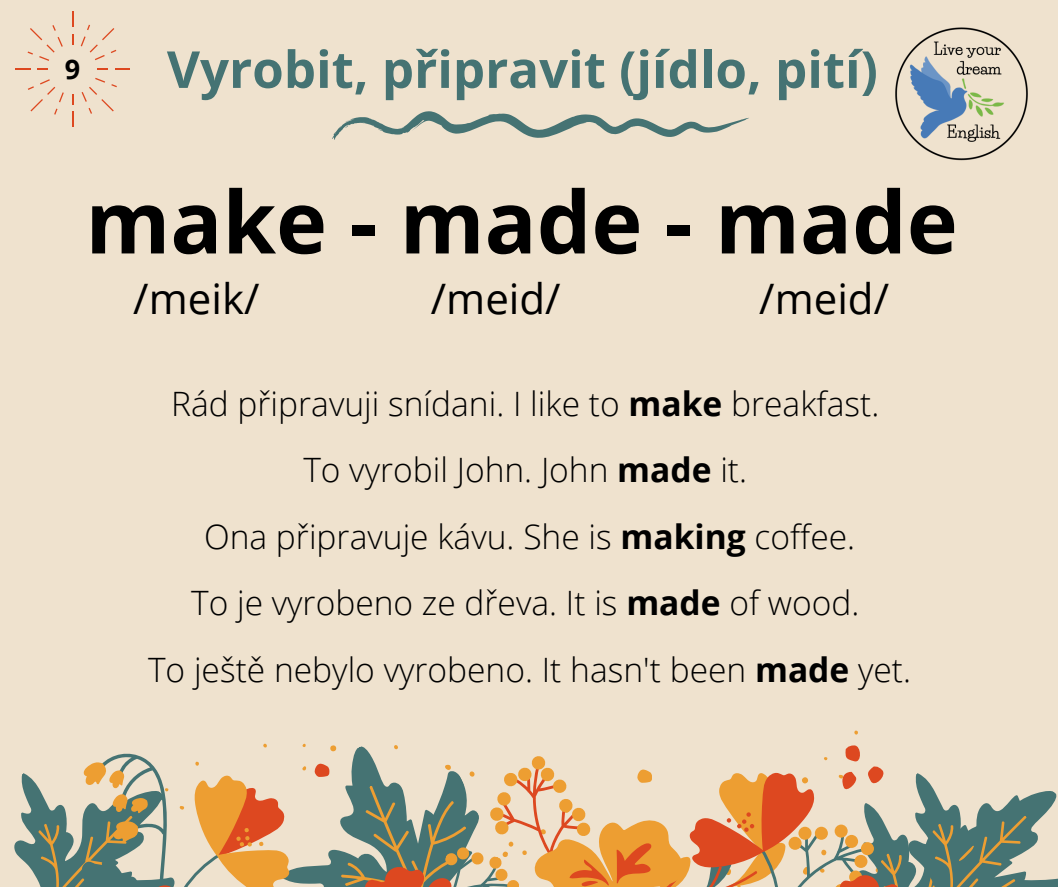
<style>
.page{position:relative;width:1058px;height:887px;background:#fff}
.page>*{position:absolute;margin:0;border:0;box-sizing:border-box;transform-origin:0 0}
.t1{font:700 86.4px "Open Sans";color:#000}
.t2{font:700 51px "Open Sans";color:#457373}
.t3{font:42px "Open Sans";color:#000}
.t4{font:300 33.6px/66.3px "Open Sans";color:#000;text-align:center}
.t5{font:700 27px "Open Sans";color:#000}
.s1{font-weight:700}
</style>
<div class="page">
<div style="left:0;top:0;width:1058px;height:886px;background:#efe2ce"></div>
<img style="left:895px;top:27px;width:133px;height:134px">
<svg style="left:14px;top:743px;width:275px;height:143px"></svg>
<svg style="left:332px;top:111px;width:417px;height:29px"></svg>
<svg style="left:301px;top:730px;width:757px;height:156px"></svg>
<svg style="left:82px;top:78px;width:35px;height:36px"></svg>
<svg style="left:81px;top:25px;width:35px;height:35px"></svg>
<svg style="left:28px;top:25px;width:35px;height:36px"></svg>
<svg style="left:28px;top:79px;width:36px;height:36px"></svg>
<svg style="left:72px;top:12px;width:1px;height:15px"></svg>
<svg style="left:72px;top:112px;width:1px;height:14px"></svg>
<svg style="left:115px;top:69px;width:15px;height:1px"></svg>
<svg style="left:15px;top:69px;width:15px;height:1px"></svg>
<p class="t5" style="left:65px;top:50px;width:17px">9</p>
<h2 class="t2" style="left:167px;top:33px;width:712px">Vyrobit, připravit (jídlo, pití)</h2>
<h1 class="t1" style="left:85px;top:161px;width:873px">make - made - made</h1>
<p class="t3" style="left:133px;top:269px;width:128px">/meik/</p>
<p class="t3" style="left:431px;top:269px;width:131px">/meid/</p>
<p class="t3" style="left:759px;top:269px;width:131px">/meid/</p>
<p class="t4" style="left:148px;top:370px;width:764px">Rád připravuji snídani. I like to <span class="s1">make</span> breakfast.<br>To vyrobil John. John <span class="s1">made</span> it.<br>Ona připravuje kávu. She is <span class="s1">making</span> coffee.<br>To je vyrobeno ze dřeva. It is <span class="s1">made</span> of wood.<br>To ještě nebylo vyrobeno. It hasn't been <span class="s1">made</span> yet.</p>
</div>
